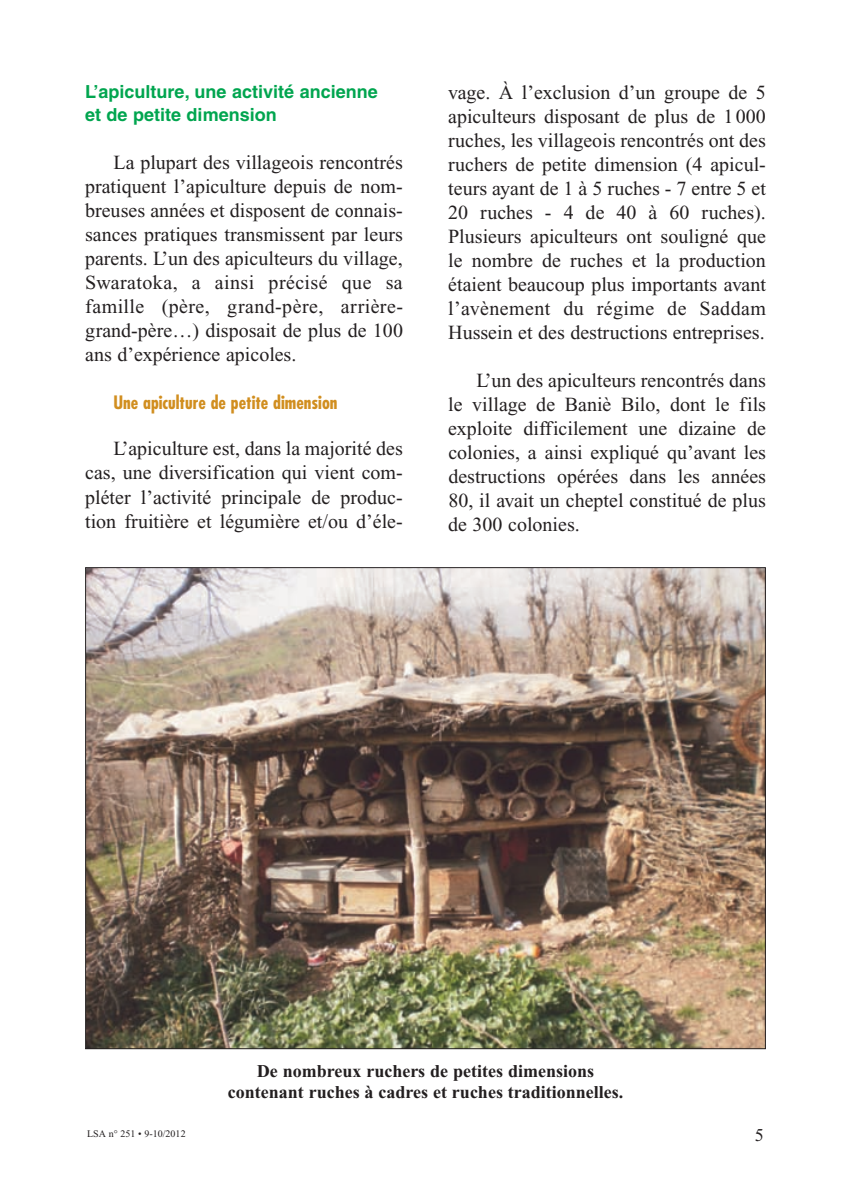
<style>
.page{position:relative;width:851px;height:1191px;background:#fff}
.page>*{position:absolute;margin:0;border:0;box-sizing:border-box;transform-origin:0 0}
.t1{font:20px/24px "Times New Roman";color:#231f20;text-align:justify}
.t2{font:700 18px/21.6px "Times New Roman";color:#231f20;text-align:center}
.t3{font:700 18px/22.6px "Helvetica";color:#00a54f}
.t4{font:700 condensed 18px "Futura";color:#d18e1f}
.t5{font:18px "Times New Roman";color:#231f20}
.t6{font:10px "Times New Roman";color:#231f20}
</style>
<div class="page">
<img style="left:87px;top:569px;width:676px;height:478px">
<p class="t3" style="left:85px;top:82px;width:294px">L’apiculture, une activité ancienne et de petite dimension</p>
<p class="t1" style="left:85px;top:152px;width:319px;text-indent:28px">La plupart des villageois rencontrés pratiquent l’apiculture depuis de nom&shy;breuses années et disposent de connais&shy;sances pratiques transmissent par leurs parents. L’un des apiculteurs du village, Swaratoka, a ainsi précisé que sa famille (père, grand-père, arrière&shy;grand-père…) disposait de plus de 100 ans d’expérience apicoles.</p>
<p class="t4" style="left:113px;top:395px;width:225px">Une apiculture de petite dimension</p>
<p class="t1" style="left:85px;top:439px;width:319px;text-indent:28px">L’apiculture est, dans la majorité des cas, une diversification qui vient com&shy;pléter l’activité principale de produc&shy;tion fruitière et légumière et/ou d’éle-</p>
<p class="t1" style="left:448px;top:82px;width:319px">vage. À l’exclusion d’un groupe de 5 apiculteurs disposant de plus de 1 000 ruches, les villageois rencontrés ont des ruchers de petite dimension (4 apicul&shy;teurs ayant de 1 à 5 ruches - 7 entre 5 et 20 ruches - 4 de 40 à 60 ruches).<br>Plusieurs apiculteurs ont souligné que le nombre de ruches et la production étaient beaucoup plus importants avant l’avènement du régime de Saddam Hussein et des destructions entreprises.</p>
<p class="t1" style="left:448px;top:370px;width:319px;text-indent:28px">L’un des apiculteurs rencontrés dans le village de Baniè Bilo, dont le fils exploite difficilement une dizaine de colonies, a ainsi expliqué qu’avant les destructions opérées dans les années 80, il avait un cheptel constitué de plus de 300 colonies.</p>
<p class="t6" style="left:87px;top:1129px;width:100px">LSA n° 251 • 9-10/2012</p>
<p class="t2" style="left:228px;top:1061px;width:397px">De nombreux ruchers de petites dimensions contenant ruches à cadres et ruches traditionnelles.</p>
<p class="t5" style="left:754px;top:1129px;width:10px">5</p>
</div>
